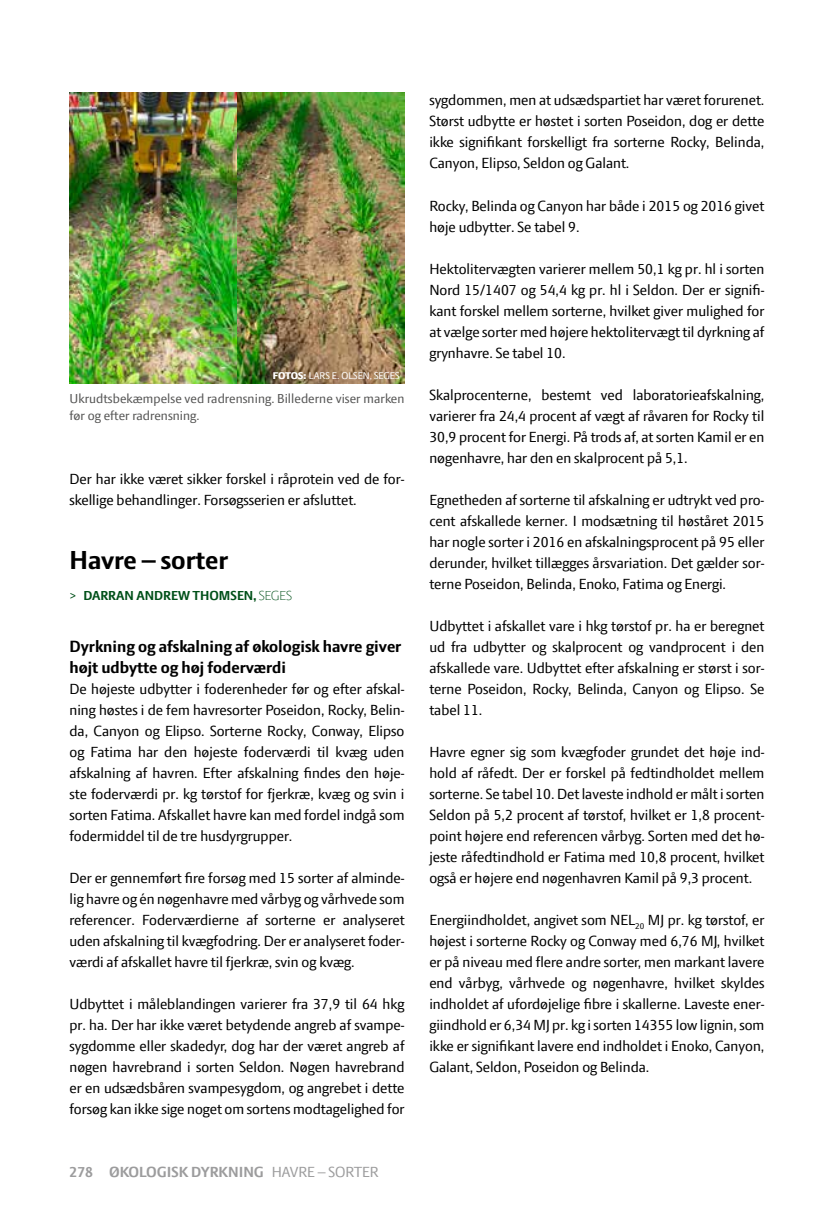
<style>
.page{position:relative;width:824px;height:1216px;background:#fff}
.page>*{position:absolute;margin:0;border:0;box-sizing:border-box;transform-origin:0 0}
.t1{font:700 28px "LF Press Sans";color:#000}
.t2{font:700 17.5px/21px "LF Press Sans";color:#000}
.t3{font:15.75px/21px "LF Press Sans";color:#000;text-align:justify}
.t4{font:700 15.75px "LF Press Sans";color:#9c9c9d}
.t5{font:14px/17.5px "LF Press Sans";letter-spacing:.005em;color:#565655}
.t6{font:700 14px "LF Press Sans";color:#005019}
.t7{font:10.5px "LF Press Sans";letter-spacing:.005em;color:#fff}
.s1{font-weight:800}
.s2{font-weight:400}
.s3{font-weight:300}
</style>
<div class="page">
<img style="left:69px;top:93px;width:335px;height:291px">
<p class="t7" style="left:273px;top:369px;width:128px"><span class="s1">FOTOS:</span> LARS E. OLSEN , SEGES</p>
<p class="t5" style="left:69px;top:389px;width:336px">Ukrudtsbekæmpelse ved radrensning. Billederne viser marken før og efter radrensning.</p>
<p class="t3" style="left:69px;top:468px;width:336px">Der har ikke været sikker forskel i råprotein ved de for&shy;skellige behandlinger. Forsøgsserien er afsluttet.</p>
<h1 class="t1" style="left:69px;top:543px;width:160px">Havre – sorter</h1>
<p class="t6" style="left:69px;top:587px;width:224px"><span class="s2">&gt;</span> DARRAN ANDREW THOMSEN, <span class="s3">SEGES</span></p>
<p class="t2" style="left:69px;top:635px;width:333px">Dyrkning og afskalning af økologisk havre giver højt udbytte og høj foderværdi</p>
<p class="t3" style="left:69px;top:678px;width:336px">De højeste udbytter i foderenheder før og efter afskal&shy;ning høstes i de fem havresorter Poseidon, Rocky, Belin&shy;da, Canyon og Elipso. Sorterne Rocky, Conway, Elipso og Fatima har den højeste foderværdi til kvæg uden afskalning af havren. Efter afskalning findes den høje&shy;ste foderværdi pr. kg tørstof for fjerkræ, kvæg og svin i sorten Fatima. Afskallet havre kan med fordel indgå som fodermiddel til de tre husdyrgrupper.</p>
<p class="t3" style="left:69px;top:867px;width:336px">Der er gennemført fire forsøg med 15 sorter af alminde&shy;lig havre og én nøgenhavre med vårbyg og vårhvede som referencer. Foderværdierne af sorterne er analyseret uden afskalning til kvægfodring. Der er analyseret foder&shy;værdi af afskallet havre til fjerkræ, svin og kvæg.</p>
<p class="t3" style="left:69px;top:993px;width:336px">Udbyttet i måleblandingen varierer fra 37,9 til 64 hkg pr. ha. Der har ikke været betydende angreb af svampe&shy;sygdomme eller skadedyr, dog har der været angreb af nøgen havrebrand i sorten Seldon. Nøgen havrebrand er en udsædsbåren svampesygdom, og angrebet i dette forsøg kan ikke sige noget om sortens modtagelighed for</p>
<p class="t4" style="left:69px;top:1162px;width:311px">278 ØKOLOGISK DYRKNING <span class="s2">Havre – so rter</span></p>
<p class="t3" style="left:429px;top:90px;width:336px">sygdommen, men at udsædspartiet har været forurenet.<br>Størst udbytte er høstet i sorten Poseidon, dog er dette ikke signifikant forskelligt fra sorterne Rocky, Belinda, Canyon, Elipso, Seldon og Galant.</p>
<p class="t3" style="left:429px;top:195px;width:336px">Rocky, Belinda og Canyon har både i 2015 og 2016 givet høje udbytter. Se tabel 9.</p>
<p class="t3" style="left:429px;top:258px;width:336px">Hektolitervægten varierer mellem 50,1 kg pr. hl i sorten Nord 15/1407 og 54,4 kg pr. hl i Seldon. Der er signifi&shy;kant forskel mellem sorterne, hvilket giver mulighed for at vælge sorter med højere hektolitervægt til dyrkning af grynhavre. Se tabel 10.</p>
<p class="t3" style="left:429px;top:384px;width:336px">Skalprocenterne, bestemt ved laboratorieafskalning, varierer fra 24,4 procent af vægt af råvaren for Rocky til 30,9 procent for Energi. På trods af, at sorten Kamil er en nøgenhavre, har den en skalprocent på 5,1.</p>
<p class="t3" style="left:429px;top:489px;width:336px">Egnetheden af sorterne til afskalning er udtrykt ved pro&shy;cent afskallede kerner. I modsætning til høståret 2015 har nogle sorter i 2016 en afskalningsprocent på 95 eller derunder, hvilket tillægges årsvariation. Det gælder sor&shy;terne Poseidon, Belinda, Enoko, Fatima og Energi.</p>
<p class="t3" style="left:429px;top:615px;width:336px">Udbyttet i afskallet vare i hkg tørstof pr. ha er beregnet ud fra udbytter og skalprocent og vandprocent i den afskallede vare. Udbyttet efter afskalning er størst i sor&shy;terne Poseidon, Rocky, Belinda, Canyon og Elipso. Se tabel 11.</p>
<p class="t3" style="left:429px;top:740px;width:336px">Havre egner sig som kvægfoder grundet det høje ind&shy;hold af råfedt. Der er forskel på fedtindholdet mellem sorterne. Se tabel 10. Det laveste indhold er målt i sorten Seldon på 5,2 procent af tørstof, hvilket er 1,8 procent&shy;point højere end referencen vårbyg. Sorten med det hø&shy;jeste råfedtindhold er Fatima med 10,8 procent, hvilket også er højere end nøgenhavren Kamil på 9,3 procent.</p>
<p class="t3" style="left:429px;top:908px;width:336px">Energiindholdet, angivet som NEL<sub>20</sub> MJ pr. kg tørstof, er højest i sorterne Rocky og Conway med 6,76 MJ, hvilket er på niveau med flere andre sorter, men markant lavere end vårbyg, vårhvede og nøgenhavre, hvilket skyldes indholdet af ufordøjelige fibre i skallerne. Laveste ener&shy;giindhold er 6,34 MJ pr. kg i sorten 14355 low lignin, som ikke er signifikant lavere end indholdet i Enoko, Canyon, Galant, Seldon, Poseidon og Belinda.</p>
</div>
